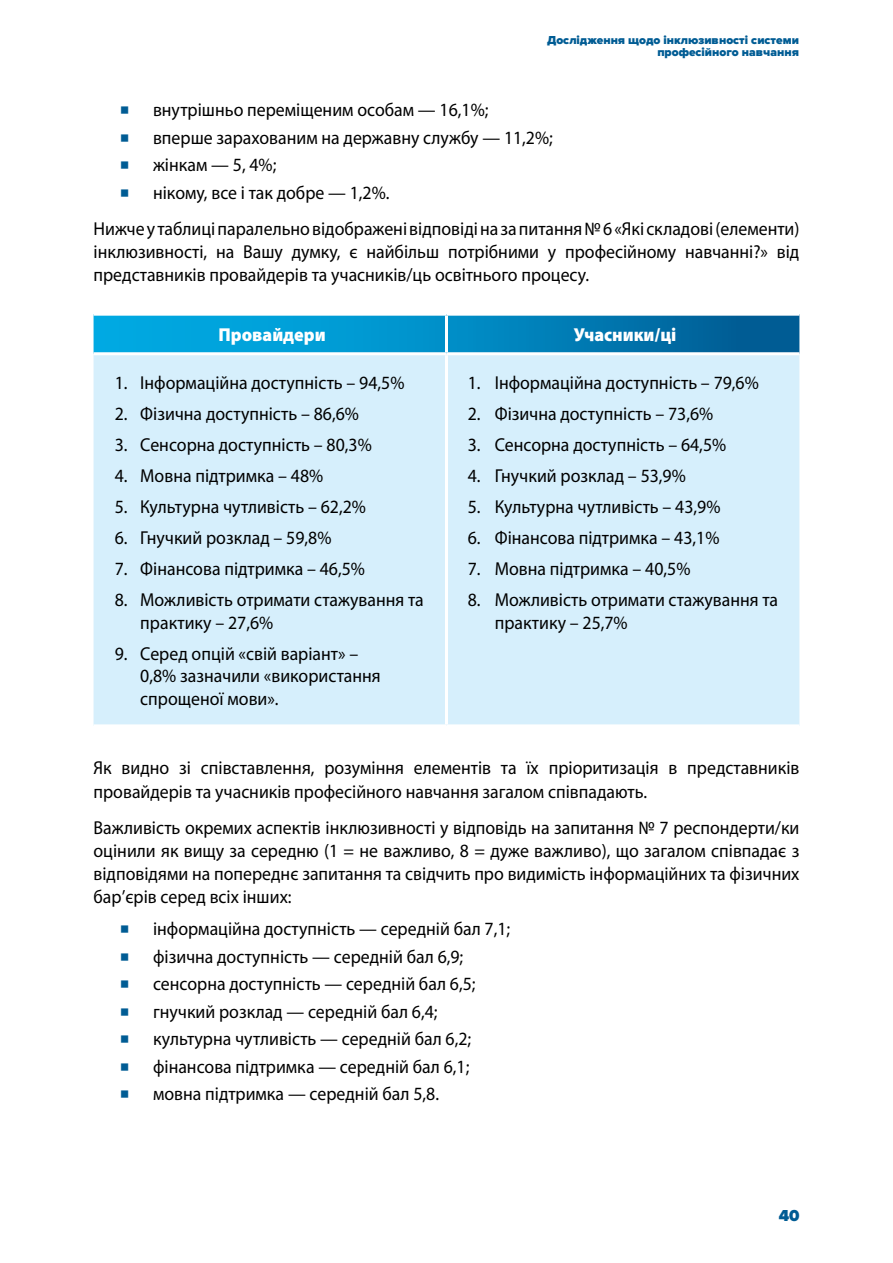
<style>
.page{position:relative;width:893px;height:1263px;background:#fff}
.page>*{position:absolute;margin:0;border:0;box-sizing:border-box;transform-origin:0 0}
.Text{font:18.75px/23.2px "Myriad Pro";color:#000;scale:.95 1}
.Text-2{font:900 18.75px "Myriad Pro";color:#fff;scale:.95 1}
.t1{font:900 16.5px "Proxima Nova";color:#005c94}
.t2{font:900 12px/12px "Proxima Nova";color:#005c94;text-align:right}
</style>
<div class="page">
<svg style="left:94px;top:316px;width:705px;height:36px;background:#0089c1"></svg>
<div style="left:94px;top:355px;width:705px;height:369px;background:#d6effc"></div>
<hr style="left:445px;top:316px;width:3px;height:36px;background:#fff">
<hr style="left:445px;top:355px;width:3px;height:369px;background:#fff">
<p class="t2" style="left:547px;top:35px;width:253px">Дослідження щодо інклюзивності системи професійного навчання</p>
<p class="Text" style="left:153px;top:98px;width:355px">внутрішньо переміщеним особам — 16,1%;</p>
<p class="Text" style="left:153px;top:125px;width:422px">вперше зарахованим на державну службу — 11,2%;</p>
<p class="Text" style="left:153px;top:153px;width:131px">жінкам — 5, 4%;</p>
<p class="Text" style="left:153px;top:180px;width:250px">нікому, все і так добре — 1,2%.</p>
<p class="Text" style="left:94px;top:216px;width:745px;text-align:justify">Нижче у таблиці паралельно відображені відповіді на за питання № 6 «Які складові (елементи) інклюзивності, на Вашу думку, є найбільш потрібними у професійному навчанні?» від представників провайдерів та учасників/ць освітнього процесу.</p>
<p class="Text-2" style="left:219px;top:324px;width:114px">Провайдери</p>
<p class="Text-2" style="left:574px;top:324px;width:109px">Учасники/ці</p>
<p class="Text" style="left:115px;top:371px;width:306px">1. Інформаційна доступність – 94,5%</p>
<p class="Text" style="left:115px;top:402px;width:258px">2. Фізична доступність – 86,6%</p>
<p class="Text" style="left:115px;top:433px;width:272px">3. Сенсорна доступність – 80,3%</p>
<p class="Text" style="left:115px;top:464px;width:221px">4. Мовна підтримка – 48%</p>
<p class="Text" style="left:115px;top:495px;width:266px">5. Культурна чутливість – 62,2%</p>
<p class="Text" style="left:115px;top:526px;width:230px">6. Гнучкий розклад – 59,8%</p>
<p class="Text" style="left:115px;top:557px;width:265px">7. Фінансова підтримка – 46,5%</p>
<p class="Text" style="left:140px;top:588px;width:300px;line-height:22.5px;text-indent:-26px">8. Можливість отримати стажування та практику – 27,6%</p>
<p class="Text" style="left:140px;top:642px;width:255px;line-height:22.5px;text-indent:-26px">9. Серед опцій «свій варіант» –<br>0,8% зазначили «використання спрощеної мови».</p>
<p class="Text" style="left:468px;top:371px;width:308px">1. Інформаційна доступність – 79,6%</p>
<p class="Text" style="left:468px;top:402px;width:260px">2. Фізична доступність – 73,6%</p>
<p class="Text" style="left:468px;top:433px;width:274px">3. Сенсорна доступність – 64,5%</p>
<p class="Text" style="left:468px;top:464px;width:231px">4. Гнучкий розклад – 53,9%</p>
<p class="Text" style="left:468px;top:495px;width:268px">5. Культурна чутливість – 43,9%</p>
<p class="Text" style="left:468px;top:526px;width:266px">6. Фінансова підтримка – 43,1%</p>
<p class="Text" style="left:468px;top:557px;width:236px">7. Мовна підтримка – 40,5%</p>
<p class="Text" style="left:495px;top:588px;width:300px;line-height:22.5px;text-indent:-27px">8. Можливість отримати стажування та практику – 25,7%</p>
<p class="Text" style="left:94px;top:756px;width:744px">Як видно зі співставлення, розуміння елементів та їх пріоритизація в представників провайдерів та учасників професійного навчання загалом співпадають.</p>
<p class="Text" style="left:94px;top:815px;width:745px;text-align:justify">Важливість окремих аспектів інклюзивності у відповідь на запитання № 7 респондерти/ки оцінили як вищу за середню (1 = не важливо, 8 = дуже важливо), що загалом співпадає з відповідями на попереднє запитання та свідчить про видимість інформаційних та фізичних бар’єрів серед всіх інших:</p>
<p class="Text" style="left:153px;top:917px;width:377px">інформаційна доступність — середній бал 7,1;</p>
<p class="Text" style="left:153px;top:944px;width:328px">фізична доступність — середній бал 6,9;</p>
<p class="Text" style="left:153px;top:972px;width:341px">сенсорна доступність — середній бал 6,5;</p>
<p class="Text" style="left:153px;top:999px;width:301px">гнучкий розклад — середній бал 6,4;</p>
<p class="Text" style="left:153px;top:1027px;width:336px">культурна чутливість — середній бал 6,2;</p>
<p class="Text" style="left:153px;top:1054px;width:334px">фінансова підтримка — середній бал 6,1;</p>
<p class="Text" style="left:153px;top:1082px;width:302px">мовна підтримка — середній бал 5,8.</p>
<p class="t1" style="left:779px;top:1206px;width:22px">40</p>
</div>
